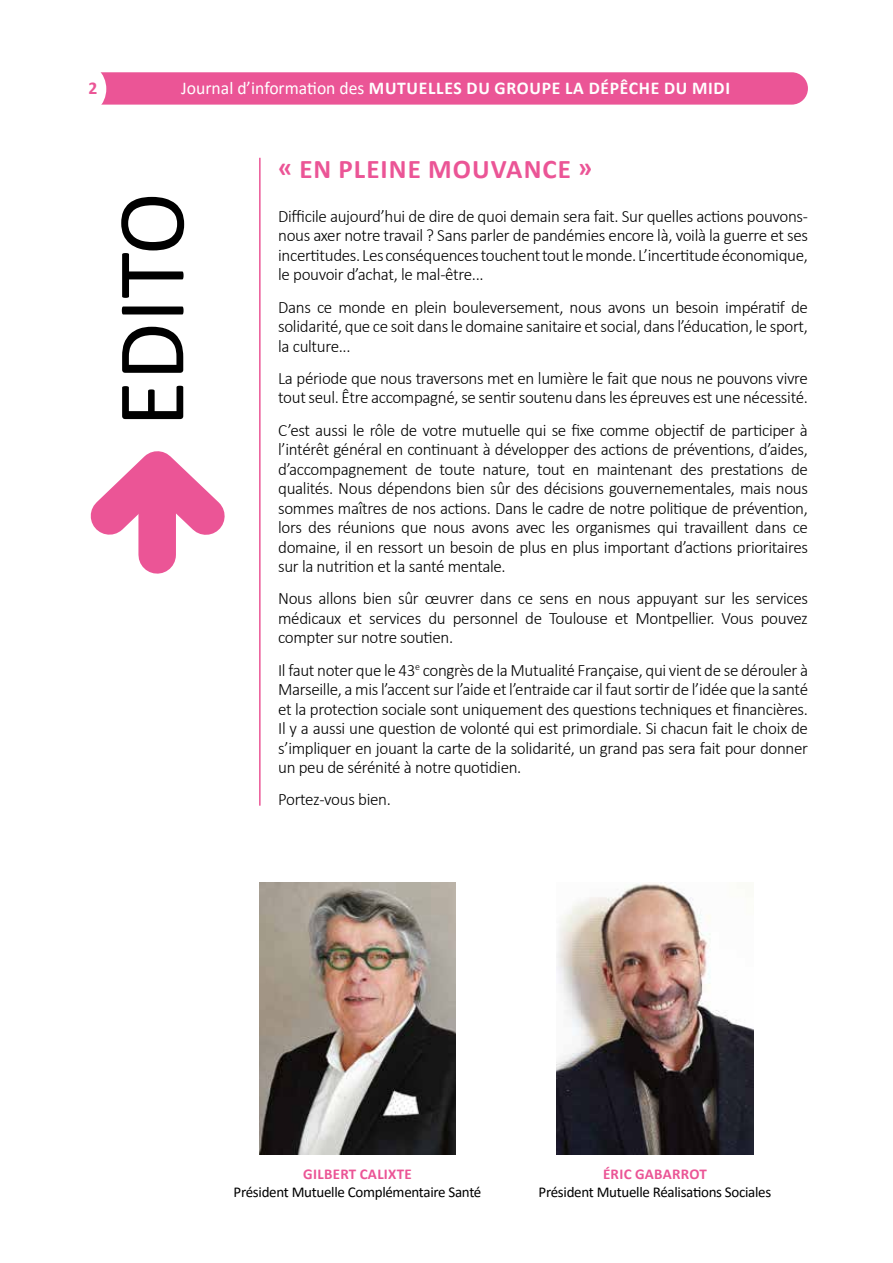
<style>
.page{position:relative;width:893px;height:1263px;background:#fff}
.page>*{position:absolute;margin:0;border:0;box-sizing:border-box;transform-origin:0 0}
.t1{font:96.75px "Calibri";color:#000}
.t2{font:700 27px "Calibri";letter-spacing:.04em;color:#eb5596}
.t3{font:700 18px "Calibri";letter-spacing:.04em;color:#fff}
.t4{font:700 18px "Calibri";color:#eb5596}
.t5{font:300 17.4px/19.5px "Calibri";letter-spacing:-.02em;color:#000;text-align:justify}
.t6{font:15px "Calibri";letter-spacing:-.02em;color:#000}
.t7{font:700 15px "Calibri";letter-spacing:.02em;color:#eb5596}
.s1{font-weight:400}
</style>
<div class="page">
<img style="left:259px;top:882px;width:197px;height:272px">
<img style="left:557px;top:883px;width:196px;height:271px">
<div style="left:101px;top:72px;width:707px;height:33px;background:#eb5596"></div>
<hr style="left:259px;top:158px;width:2px;height:648px;background:#eb5596">
<div style="left:50px;top:61px;width:56px;height:56px;background:#fff;border-radius:50%"></div>
<svg style="left:90px;top:451px;width:135px;height:118px"></svg>
<p class="t4" style="left:89px;top:75px;width:10px">2</p>
<p class="t3" style="left:181px;top:75px;width:550px"><span class="s1">Journal d’information des</span> MUTUELLES DU GROUPE LA DÉPÊCHE DU MIDI</p>
<h1 class="t1" style="left:84px;top:427px;width:236px;rotate:-90deg">EDITO</h1>
<h2 class="t2" style="left:278px;top:150px;width:316px">« EN PLEINE MOUVANCE »</h2>
<p class="t5" style="left:278px;top:206px;width:531px">Difficile aujourd’hui de dire de quoi demain sera fait. Sur quelles actions pouvons&shy;nous axer notre travail ? Sans parler de pandémies encore là, voilà la guerre et ses incertitudes. Les conséquences touchent tout le monde. L’incertitude économique, le pouvoir d’achat, le mal-être...</p>
<p class="t5" style="left:278px;top:297px;width:531px">Dans ce monde en plein bouleversement, nous avons un besoin impératif de solidarité, que ce soit dans le domaine sanitaire et social, dans l’éducation, le sport, la culture...</p>
<p class="t5" style="left:278px;top:368px;width:531px">La période que nous traversons met en lumière le fait que nous ne pouvons vivre tout seul. Être accompagné, se sentir soutenu dans les épreuves est une nécessité.</p>
<p class="t5" style="left:278px;top:420px;width:531px">C’est aussi le rôle de votre mutuelle qui se fixe comme objectif de participer à l’intérêt général en continuant à développer des actions de préventions, d’aides, d’accompagnement de toute nature, tout en maintenant des prestations de qualités. Nous dépendons bien sûr des décisions gouvernementales, mais nous sommes maîtres de nos actions. Dans le cadre de notre politique de prévention, lors des réunions que nous avons avec les organismes qui travaillent dans ce domaine, il en ressort un besoin de plus en plus important d’actions prioritaires sur la nutrition et la santé mentale.</p>
<p class="t5" style="left:278px;top:589px;width:531px">Nous allons bien sûr œuvrer dans ce sens en nous appuyant sur les services médicaux et services du personnel de Toulouse et Montpellier. Vous pouvez compter sur notre soutien.</p>
<p class="t5" style="left:278px;top:660px;width:531px">Il faut noter que le 43<sup>e</sup> congrès de la Mutualité Française, qui vient de se dérouler à Marseille, a mis l’accent sur l’aide et l’entraide car il faut sortir de l’idée que la santé et la protection sociale sont uniquement des questions techniques et financières.<br>Il y a aussi une question de volonté qui est primordiale. Si chacun fait le choix de s’impliquer en jouant la carte de la solidarité, un grand pas sera fait pour donner un peu de sérénité à notre quotidien.</p>
<p class="t5" style="left:278px;top:790px;width:114px">Portez-vous bien.</p>
<p class="t7" style="left:303px;top:1163px;width:110px">GILBERT CALIXTE</p>
<p class="t6" style="left:234px;top:1181px;width:249px">Président Mutuelle Complémentaire Santé</p>
<p class="t7" style="left:603px;top:1163px;width:105px">ÉRIC GABARROT</p>
<p class="t6" style="left:539px;top:1181px;width:234px">Président Mutuelle Réalisations Sociales</p>
</div>
